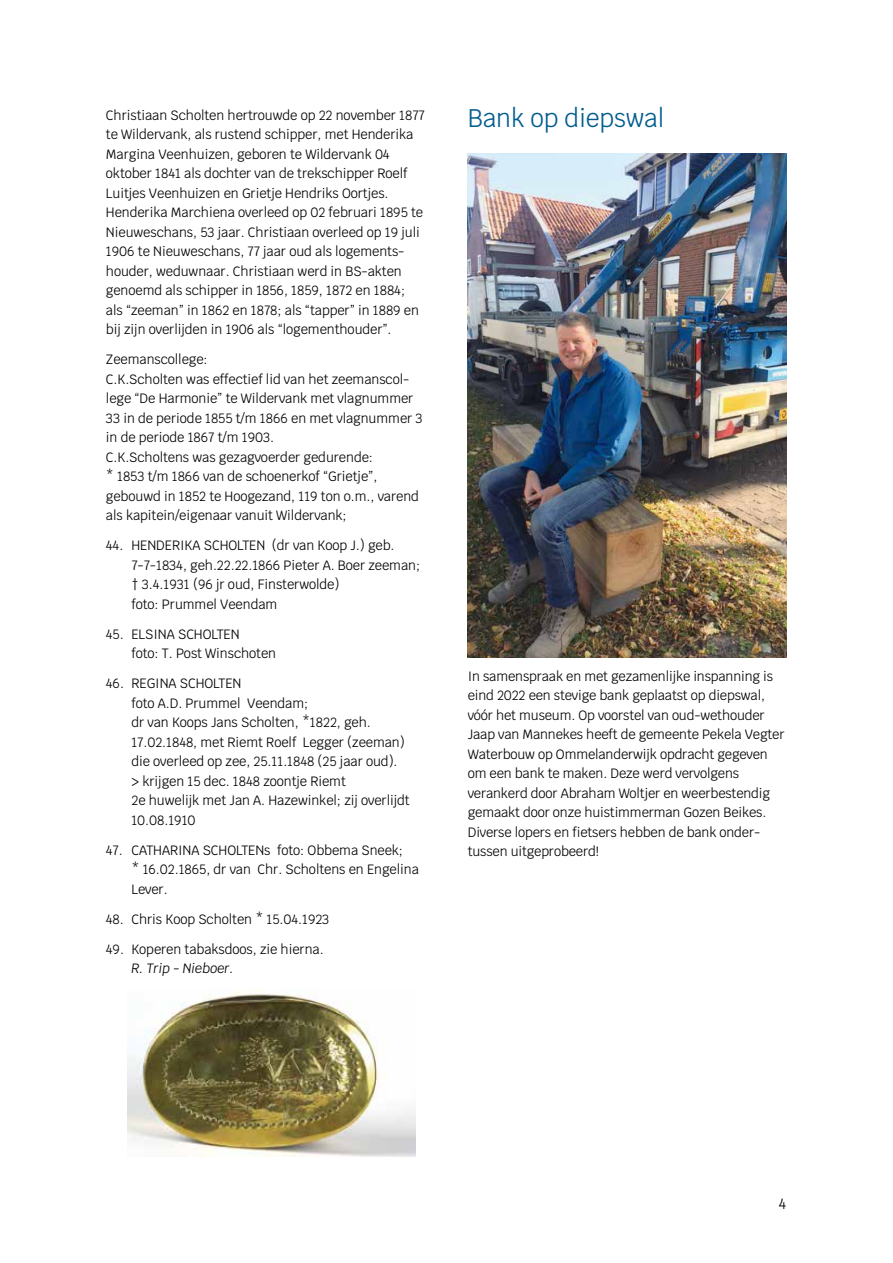
<style>
.page{position:relative;width:893px;height:1263px;background:#fff}
.page>*{position:absolute;margin:0;border:0;box-sizing:border-box;transform-origin:0 0}
.t1{font:25.5px "Krub";letter-spacing:-.005em;color:#005d8e;scale:.96 1}
.t2{font:15px "Krub";color:#000;scale:.94 1}
.t3{font:13.5px/19.5px "Krub";letter-spacing:-.005em;color:#000;scale:.96 1}
.t4{font:italic 13.5px "Krub";letter-spacing:-.005em;color:#000;scale:.96 1}
</style>
<div class="page">
<img style="left:128px;top:993px;width:288px;height:164px">
<img style="left:468px;top:153px;width:318px;height:504px">
<p class="t3" style="left:106px;top:105px;width:334px">Christiaan Scholten hertrouwde op 22 november 1877 te Wildervank, als rustend schipper, met Henderika Margina Veenhuizen, geboren te Wildervank 04 oktober 1841 als dochter van de trekschipper Roelf Luitjes Veenhuizen en Grietje Hendriks Oortjes.<br>Henderika Marchiena overleed op 02 februari 1895 te Nieuweschans, 53 jaar. Christiaan overleed op 19 juli 1906 te Nieuweschans, 77 jaar oud als logements&shy;houder, weduwnaar. Christiaan werd in BS-akten genoemd als schipper in 1856, 1859, 1872 en 1884; als “zeeman” in 1862 en 1878; als “tapper” in 1889 en bij zijn overlijden in 1906 als “logementhouder”.</p>
<p class="t3" style="left:106px;top:350px;width:331px">Zeemanscollege:<br>C.K.Scholten was effectief lid van het zeemanscol&shy;lege “De Harmonie” te Wildervank met vlagnummer 33 in de periode 1855 t/m 1866 en met vlagnummer 3 in de periode 1867 t/m 1903.<br>C.K.Scholtens was gezagvoerder gedurende:<br>* 1853 t/m 1866 van de schoenerkof “Grietje”, gebouwd in 1852 te Hoogezand, 119 ton o.m., varend als kapitein/eigenaar vanuit Wildervank;</p>
<p class="t3" style="left:131px;top:536px;width:302px;text-indent:-26px">44. HENDERIKA SCHOLTEN (dr van Koop J.) geb.<br>7-7-1834, geh.22.22.1866 Pieter A. Boer zeeman; † 3.4.1931 (96 jr oud, Finsterwolde)<br>foto: Prummel Veendam</p>
<p class="t3" style="left:131px;top:624px;width:152px;text-indent:-26px">45. ELSINA SCHOLTEN<br>foto: T. Post Winschoten</p>
<p class="t3" style="left:131px;top:674px;width:291px;text-indent:-26px">46. REGINA SCHOLTEN<br>foto A.D. Prummel Veendam;<br>dr van Koops Jans Scholten, *1822, geh.<br>17.02.1848, met Riemt Roelf Legger (zeeman) die overleed op zee, 25.11.1848 (25 jaar oud).<br>&gt; krijgen 15 dec. 1848 zoontje Riemt<br>2e huwelijk met Jan A. Hazewinkel; zij overlijdt 10.08.1910</p>
<p class="t3" style="left:131px;top:840px;width:301px;text-indent:-26px">47. CATHARINA SCHOLTENs foto: Obbema Sneek;<br>* 16.02.1865, dr van Chr. Scholtens en Engelina<br>Lever.</p>
<p class="t3" style="left:106px;top:909px;width:234px">48. Chris Koop Scholten * 15.04.1923</p>
<p class="t3" style="left:106px;top:939px;width:228px">49. Koperen tabaksdoos, zie hierna.</p>
<p class="t4" style="left:131px;top:957px;width:108px">R. Trip - Nieboer.</p>
<h1 class="t1" style="left:468px;top:97px;width:206px">Bank op diepswal</h1>
<p class="t3" style="left:468px;top:666px;width:331px">In samenspraak en met gezamenlijke inspanning is eind 2022 een stevige bank geplaatst op diepswal, vóór het museum. Op voorstel van oud-wethouder Jaap van Mannekes heeft de gemeente Pekela Vegter Waterbouw op Ommelanderwijk opdracht gegeven om een bank te maken. Deze werd vervolgens verankerd door Abraham Woltjer en weerbestendig gemaakt door onze huistimmerman Gozen Beikes.<br>Diverse lopers en fietsers hebben de bank onder&shy;tussen uitgeprobeerd!</p>
<p class="t2" style="left:779px;top:1191px;width:9px">4</p>
</div>
